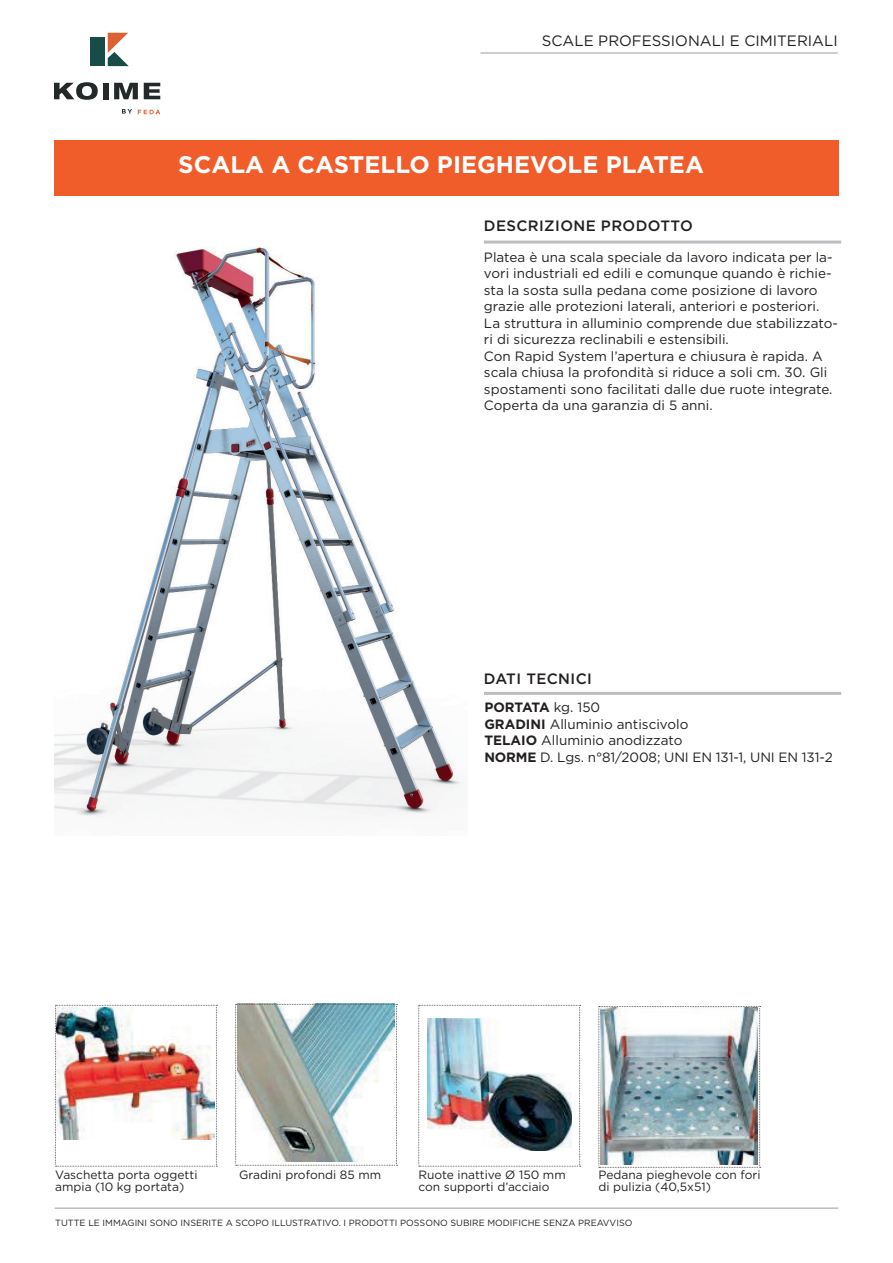
<style>
.page{position:relative;width:893px;height:1263px;background:#fff}
.page>*{position:absolute;margin:0;border:0;box-sizing:border-box;transform-origin:0 0}
.t1{font:700 24px "Gotham HTF";color:#fff}
.t2{font:500 15px "Gotham HTF";letter-spacing:.025em;color:#231f20}
.t3{font:15px "Gotham HTF";color:#231f20}
.t4{font:13.5px/16.5px "Gotham HTF";color:#231f20}
.t5{font:700 13.5px "Gotham HTF";letter-spacing:-.045em;color:#231f20}
.t6{font:12px/12px "Gotham HTF";color:#231f20}
.t7{font:9px "Gotham HTF";color:#231f20}
.s1{font-weight:400}
.s2{font-weight:700}
</style>
<div class="page">
<svg style="left:54px;top:82px;width:44px;height:18px"></svg>
<div style="left:103px;top:83px;width:5px;height:16px;background:#232828"></div>
<svg style="left:114px;top:83px;width:24px;height:16px"></svg>
<svg style="left:144px;top:83px;width:16px;height:16px"></svg>
<div style="left:90px;top:38px;width:14px;height:28px;background:#184c48"></div>
<svg style="left:108px;top:33px;width:21px;height:33px"></svg>
<svg style="left:122px;top:109px;width:10px;height:5px"></svg>
<svg style="left:138px;top:110px;width:22px;height:4px"></svg>
<hr style="left:484px;top:241px;width:357px;height:3px;background:#bcbdc0">
<hr style="left:484px;top:692px;width:357px;height:3px;background:#bcbdc0">
<hr style="left:480px;top:52px;width:358px;height:2px;background:#bcbdc0">
<hr style="left:55px;top:1207px;width:783px;height:2px;background:#bcbdc0">
<div style="left:54px;top:140px;width:785px;height:56px;background:#f15d2a"></div>
<img style="left:54px;top:247px;width:409px;height:569px">
<img style="left:598px;top:1006px;width:163px;height:162px">
<img style="left:55px;top:1005px;width:162px;height:162px">
<img style="left:418px;top:1005px;width:163px;height:162px">
<svg style="left:235px;top:1004px;width:162px;height:162px"></svg>
<p class="t3" style="left:542px;top:33px;width:297px">SCALE PROFESSIONALI E CIMITERIALI</p>
<p class="t1" style="left:178px;top:151px;width:527px">SCALA A CASTELLO PIEGHEVOLE PLATEA</p>
<p class="t2" style="left:484px;top:217px;width:210px">DESCRIZIONE PRODOTTO</p>
<p class="t4" style="left:484px;top:248px;width:350px">Platea è una scala speciale da lavoro indicata per la&shy;vori industriali ed edili e comunque quando è richie&shy;sta la sosta sulla pedana come posizione di lavoro grazie alle protezioni laterali, anteriori e posteriori.</p>
<p class="t4" style="left:484px;top:314px;width:355px">La struttura in alluminio comprende due stabilizzato&shy;ri di sicurezza reclinabili e estensibili.</p>
<p class="t4" style="left:484px;top:347px;width:350px">Con Rapid System l’apertura e chiusura è rapida. A scala chiusa la profondità si riduce a soli cm. 30. Gli spostamenti sono facilitati dalle due ruote integrate.<br>Coperta da una garanzia di 5 anni.</p>
<p class="t2" style="left:484px;top:670px;width:109px">DATI TECNICI</p>
<p class="t5" style="left:484px;top:699px;width:117px">PORTATA <span class="s1">kg. 150</span></p>
<p class="t4" style="left:484px;top:715px;width:206px"><span class="s2">GRADINI</span> Alluminio antiscivolo</p>
<p class="t4" style="left:484px;top:732px;width:200px"><span class="s2">TELAIO</span> Alluminio anodizzato</p>
<p class="t4" style="left:484px;top:748px;width:350px"><span class="s2">NORME</span> D. Lgs. n°81/2008; UNI EN 131-1, UNI EN 131-2</p>
<p class="t6" style="left:239px;top:1168px;width:143px">Gradini profondi 85 mm</p>
<p class="t6" style="left:55px;top:1168px;width:144px">Vaschetta porta oggetti ampia (10 kg portata)</p>
<p class="t6" style="left:418px;top:1168px;width:149px">Ruote inattive Ø 150 mm con supporti d’acciaio</p>
<p class="t6" style="left:598px;top:1168px;width:164px">Pedana pieghevole con fori di pulizia (40,5x51)</p>
<p class="t7" style="left:55px;top:1217px;width:579px">TUTTE LE IMMAGINI SONO INSERITE A SCOPO ILLUSTRATIVO. I PRODOTTI POSSONO SUBIRE MODIFICHE SENZA PREAVVISO</p>
</div>
